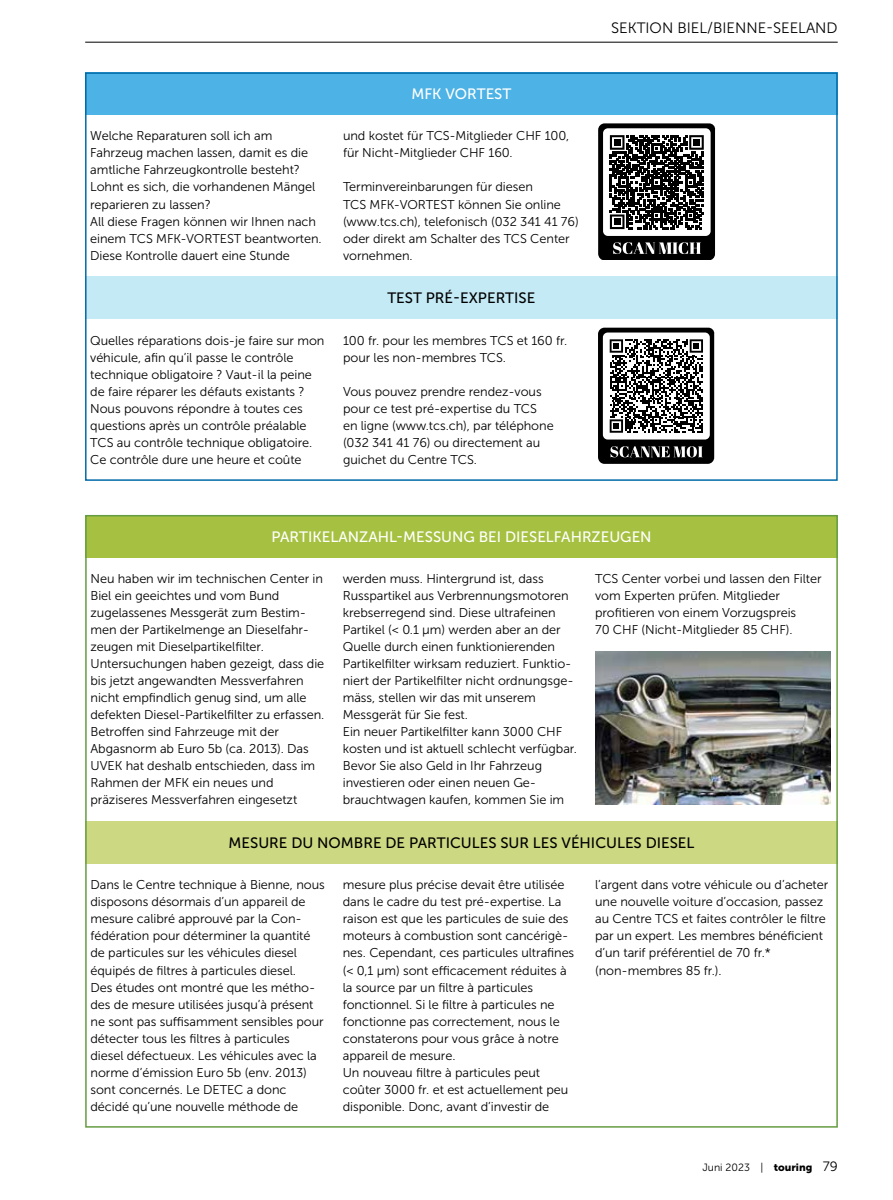
<style>
.page{position:relative;width:893px;height:1200px;background:#fff}
.page>*{position:absolute;margin:0;border:0;box-sizing:border-box;transform-origin:0 0}
.t1{font:15px "Museo Sans 500";color:#000}
.t2{font:15px "Museo Sans 500";color:#fff}
.t3{font:15px "Museo Sans 300";color:#000}
.t4{font:12.75px/17px "Museo Sans 300";letter-spacing:-.005em;color:#000}
.t5{font:10.5px "Museo Sans 300";color:#000}
.s1{font-family:"Museo Sans 900"}
.s2{font-size:13.5px}
</style>
<div class="page">
<hr style="left:85px;top:42px;width:753px;height:1px;background:#000">
<div style="left:85px;top:276px;width:753px;height:43px;background:#c4eaf6"></div>
<div style="left:85px;top:72px;width:753px;height:43px;background:#4db2e5"></div>
<div style="left:85px;top:72px;width:753px;height:408px;border:2px solid #006aa8"></div>
<img style="left:595px;top:651px;width:235px;height:153px">
<svg style="left:598px;top:123px;width:117px;height:136px"></svg>
<svg style="left:598px;top:327px;width:117px;height:136px"></svg>
<div style="left:85px;top:515px;width:753px;height:42px;background:#a6c141"></div>
<div style="left:85px;top:821px;width:753px;height:42px;background:#cdd882"></div>
<p class="t2" style="left:411px;top:86px;width:101px">MFK VORTEST</p>
<p class="t4" style="left:90px;top:128px;width:233px">Welche Reparaturen soll ich am Fahrzeug machen lassen, damit es die amtliche Fahrzeugkontrolle besteht?<br>Lohnt es sich, die vorhandenen Mängel reparieren zu lassen?<br>All diese Fragen können wir Ihnen nach einem TCS MFK-VORTEST beantworten.<br>Diese Kontrolle dauert eine Stunde</p>
<p class="t4" style="left:343px;top:128px;width:228px">und kostet für TCS-Mitglieder CHF 100, für Nicht-Mitglieder CHF 160.</p>
<p class="t4" style="left:343px;top:179px;width:237px">Terminvereinbarungen für diesen<br>TCS MFK-VORTEST können Sie online (www.tcs.ch), telefonisch (032 341 41 76) oder direkt am Schalter des TCS Center vornehmen.</p>
<p class="t1" style="left:387px;top:290px;width:149px">TEST PRÉ-EXPERTISE</p>
<p class="t4" style="left:90px;top:332px;width:236px">Quelles réparations dois-je faire sur mon véhicule, afin qu’il passe le contrôle technique obligatoire ? Vaut-il la peine de faire réparer les défauts existants ?<br>Nous pouvons répondre à toutes ces questions après un contrôle préalable TCS au contrôle technique obligatoire.<br>Ce contrôle dure une heure et coûte</p>
<p class="t4" style="left:343px;top:332px;width:226px">100 fr. pour les membres TCS et 160 fr. pour les non-membres TCS.</p>
<p class="t4" style="left:343px;top:383px;width:212px">Vous pouvez prendre rendez-vous pour ce test pré-expertise du TCS en ligne (www.tcs.ch), par téléphone (032 341 41 76) ou directement au guichet du Centre TCS.</p>
<p class="t3" style="left:611px;top:20px;width:228px">SEKTION BIEL/BIENNE-SEELAND</p>
<p class="t2" style="left:271px;top:528px;width:382px">PARTIKELANZAHL-MESSUNG BEI DIESELFAHRZEUGEN</p>
<p class="t4" style="left:90px;top:570px;width:235px">Neu haben wir im technischen Center in Biel ein geeichtes und vom Bund zugelassenes Messgerät zum Bestim&shy;men der Partikelmenge an Dieselfahr&shy;zeugen mit Dieselpartikelfilter.<br>Untersuchungen haben gezeigt, dass die bis jetzt angewandten Messverfahren nicht empfindlich genug sind, um alle defekten Diesel-Partikelfilter zu erfassen.<br>Betroffen sind Fahrzeuge mit der Abgasnorm ab Euro 5b (ca. 2013). Das UVEK hat deshalb entschieden, dass im Rahmen der MFK ein neues und präziseres Messverfahren eingesetzt</p>
<p class="t4" style="left:343px;top:570px;width:236px">werden muss. Hintergrund ist, dass Russpartikel aus Verbrennungsmotoren krebserregend sind. Diese ultrafeinen Partikel (&lt; 0.1 μm) werden aber an der Quelle durch einen funktionierenden Partikelfilter wirksam reduziert. Funktio&shy;niert der Partikelfilter nicht ordnungsge&shy;mäss, stellen wir das mit unserem Messgerät für Sie fest.<br>Ein neuer Partikelfilter kann 3000 CHF kosten und ist aktuell schlecht verfügbar.<br>Bevor Sie also Geld in Ihr Fahrzeug investieren oder einen neuen Ge&shy;brauchtwagen kaufen, kommen Sie im</p>
<p class="t4" style="left:595px;top:570px;width:228px">TCS Center vorbei und lassen den Filter vom Experten prüfen. Mitglieder profitieren von einem Vorzugspreis<br>70 CHF (Nicht-Mitglieder 85 CHF).</p>
<p class="t1" style="left:229px;top:834px;width:467px">MESURE DU NOMBRE DE PARTICULES SUR LES VÉHICULES DIESEL</p>
<p class="t4" style="left:90px;top:876px;width:236px">Dans le Centre technique à Bienne, nous disposons désormais d’un appareil de mesure calibré approuvé par la Con&shy;fédération pour déterminer la quantité de particules sur les véhicules diesel équipés de filtres à particules diesel.<br>Des études ont montré que les métho&shy;des de mesure utilisées jusqu’à présent ne sont pas suffisamment sensibles pour détecter tous les filtres à particules diesel défectueux. Les véhicules avec la norme d’émission Euro 5b (env. 2013) sont concernés. Le DETEC a donc décidé qu’une nouvelle méthode de</p>
<p class="t4" style="left:343px;top:876px;width:233px">mesure plus précise devait être utilisée dans le cadre du test pré-expertise. La raison est que les particules de suie des moteurs à combustion sont cancérigè&shy;nes. Cependant, ces particules ultrafines (&lt; 0,1 μm) sont efficacement réduites à la source par un filtre à particules fonctionnel. Si le filtre à particules ne fonctionne pas correctement, nous le constaterons pour vous grâce à notre appareil de mesure.<br>Un nouveau filtre à particules peut coûter 3000 fr. et est actuellement peu disponible. Donc, avant d’investir de</p>
<p class="t4" style="left:595px;top:876px;width:235px">l’argent dans votre véhicule ou d’acheter une nouvelle voiture d’occasion, passez au Centre TCS et faites contrôler le filtre par un expert. Les membres bénéficient d’un tarif préférentiel de 70 fr.* (non-membres 85 fr.).</p>
<p class="t5" style="left:702px;top:1161px;width:137px">Juni 2023 | <span class="s1">touring</span> <span class="s2">79</span></p>
</div>
